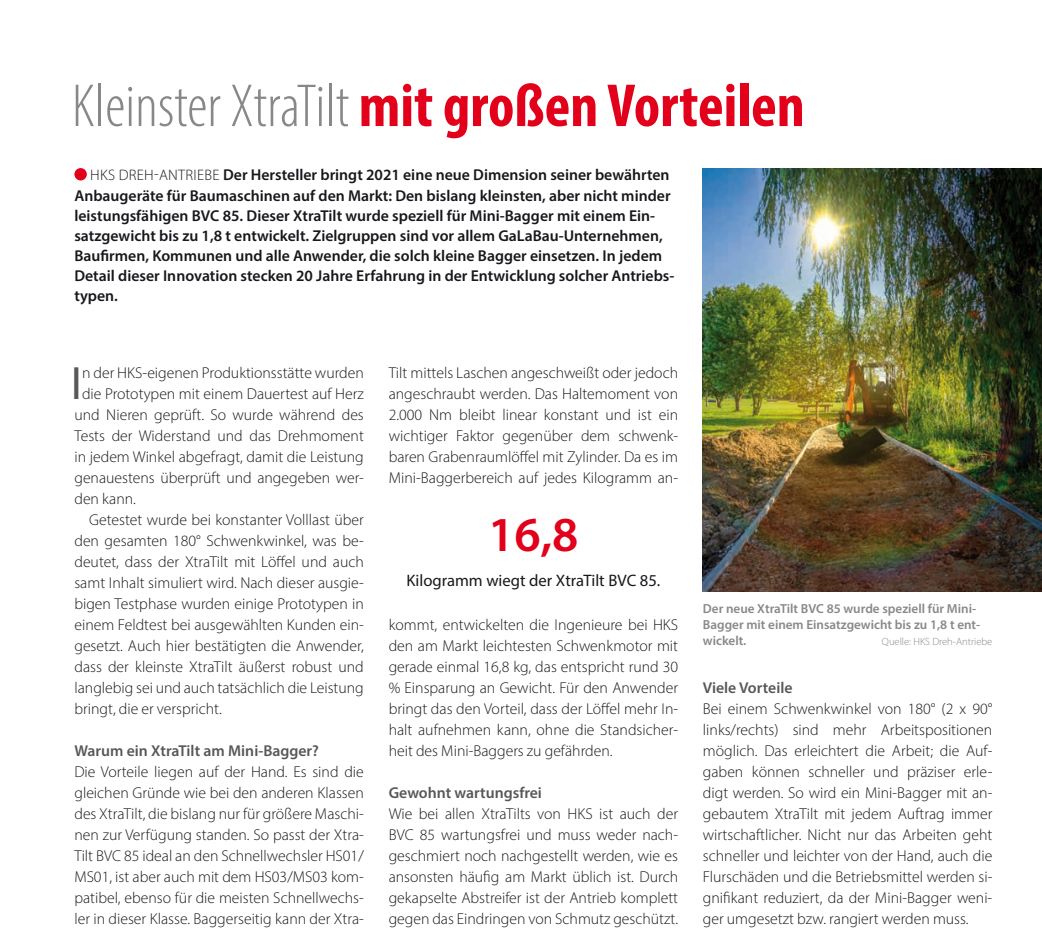
<style>
.page{position:relative;width:1042px;height:938px;background:#fff}
.page>*{position:absolute;margin:0;border:0;box-sizing:border-box;transform-origin:0 0}
.t1{font:700 condensed 61.25px "Myriad Pro";color:#e2001a}
.t2{font:600 49px "Myriad Pro";color:#e2001a}
.t3{font:46.9px "Myriad Pro";color:#58585a}
.t4{font:16.62px "Myriad Pro";color:#1a171c}
.t5{font:300 15.75px/21px "Myriad Pro";color:#1a171c;text-align:justify}
.t6{font:600 15.75px/20.1px "Myriad Pro";color:#1a171c}
.t7{font:600 15.75px "Myriad Pro";color:#58585a}
.t8{font:600 13.12px/15.8px "Myriad Pro";color:#87888a}
.t9{font:300 10.5px "Myriad Pro";color:#87888a}
.s1{font-weight:300;color:#87888a}
.s2{font-weight:300;font-size:15.22px}
</style>
<div class="page">
<div style="left:74px;top:168px;width:13px;height:12px;background:#e2001a;border-radius:50%"></div>
<img style="left:703px;top:168px;width:339px;height:423px">
<h1 class="t1" style="left:72px;top:67px;width:734px"><span class="s1">Kleinster XtraTilt</span> mit großen Vorteilen</h1>
<p class="t6" style="left:74px;top:165px;width:601px;text-indent:16px"><span class="s2">HKS DREH-ANTRIEBE</span> Der Hersteller bringt 2021 eine neue Dimension seiner bewährten Anbaugeräte für Baumaschinen auf den Markt: Den bislang kleinsten, aber nicht minder leistungsfähigen BVC 85. Dieser XtraTilt wurde speziell für Mini-Bagger mit einem Ein&shy;satzgewicht bis zu 1,8 t entwickelt. Zielgruppen sind vor allem GaLaBau-Unternehmen, Baufirmen, Kommunen und alle Anwender, die solch kleine Bagger einsetzen. In jedem Detail dieser Innovation stecken 20 Jahre Erfahrung in der Entwicklung solcher Antriebs&shy;typen.</p>
<h3 class="t3" style="left:71px;top:354px;width:13px">I</h3>
<p class="t5" style="left:82px;top:362px;width:283px">n der HKS-eigenen Produktionsstätte wurden</p>
<p class="t5" style="left:82px;top:383px;width:283px">die Prototypen mit einem Dauertest auf Herz</p>
<p class="t5" style="left:74px;top:404px;width:291px">und Nieren geprüft. So wurde während des</p>
<p class="t5" style="left:74px;top:425px;width:291px">Tests der Widerstand und das Drehmoment</p>
<p class="t5" style="left:74px;top:446px;width:291px">in jedem Winkel abgefragt, damit die Leistung</p>
<p class="t5" style="left:74px;top:467px;width:291px">genauestens überprüft und angegeben wer-</p>
<p class="t5" style="left:74px;top:488px;width:63px">den kann.</p>
<p class="t5" style="left:89px;top:509px;width:276px">Getestet wurde bei konstanter Volllast über</p>
<p class="t5" style="left:74px;top:530px;width:291px">den gesamten 180° Schwenkwinkel, was be-</p>
<p class="t5" style="left:74px;top:551px;width:291px">deutet, dass der XtraTilt mit Löffel und auch</p>
<p class="t5" style="left:74px;top:572px;width:291px">samt Inhalt simuliert wird. Nach dieser ausgie-</p>
<p class="t5" style="left:74px;top:593px;width:291px">bigen Testphase wurden einige Prototypen in</p>
<p class="t5" style="left:74px;top:614px;width:291px">einem Feldtest bei ausgewählten Kunden ein-</p>
<p class="t5" style="left:74px;top:635px;width:291px">gesetzt. Auch hier bestätigten die Anwender,</p>
<p class="t5" style="left:74px;top:656px;width:291px">dass der kleinste XtraTilt äußerst robust und</p>
<p class="t5" style="left:74px;top:677px;width:291px">langlebig sei und auch tatsächlich die Leistung</p>
<p class="t5" style="left:74px;top:698px;width:149px">bringt, die er verspricht.</p>
<p class="t7" style="left:74px;top:741px;width:246px">Warum ein XtraTilt am Mini-Bagger?</p>
<p class="t5" style="left:74px;top:761px;width:291px">Die Vorteile liegen auf der Hand. Es sind die gleichen Gründe wie bei den anderen Klassen des XtraTilt, die bislang nur für größere Maschi&shy;nen zur Verfügung standen. So passt der Xtra-Tilt BVC 85 ideal an den Schnellwechsler HS01/ MS01, ist aber auch mit dem HS03/MS03 kom&shy;patibel, ebenso für die meisten Schnellwechs&shy;ler in dieser Klasse. Baggerseitig kann der Xtra-</p>
<p class="t5" style="left:389px;top:362px;width:291px">Tilt mittels Laschen angeschweißt oder jedoch angeschraubt werden. Das Haltemoment von 2.000 Nm bleibt linear konstant und ist ein wichtiger Faktor gegenüber dem schwenk&shy;baren Grabenraumlöffel mit Zylinder. Da es im Mini-Baggerbereich auf jedes Kilogramm an-</p>
<h2 class="t2" style="left:488px;top:503px;width:92px">16,8</h2>
<p class="t4" style="left:406px;top:570px;width:255px">Kilogramm wiegt der XtraTilt BVC 85.</p>
<p class="t5" style="left:389px;top:614px;width:291px">kommt, entwickelten die Ingenieure bei HKS den am Markt leichtesten Schwenkmotor mit gerade einmal 16,8 kg, das entspricht rund 30 % Einsparung an Gewicht. Für den Anwender bringt das den Vorteil, dass der Löffel mehr In&shy;halt aufnehmen kann, ohne die Standsicher&shy;heit des Mini-Baggers zu gefährden.</p>
<p class="t7" style="left:389px;top:783px;width:155px">Gewohnt wartungsfrei</p>
<p class="t5" style="left:389px;top:803px;width:291px">Wie bei allen XtraTilts von HKS ist auch der BVC 85 wartungsfrei und muss weder nach&shy;geschmiert noch nachgestellt werden, wie es ansonsten häufig am Markt üblich ist. Durch gekapselte Abstreifer ist der Antrieb komplett gegen das Eindringen von Schmutz geschützt.</p>
<p class="t8" style="left:703px;top:600px;width:279px">Der neue XtraTilt BVC 85 wurde speziell für Mini-<br>Bagger mit einem Einsatzgewicht bis zu 1,8 t ent&shy;wickelt.</p>
<p class="t9" style="left:882px;top:634px;width:112px">Quelle: HKS Dreh-Antriebe</p>
<p class="t7" style="left:703px;top:678px;width:91px">Viele Vorteile</p>
<p class="t5" style="left:703px;top:698px;width:291px">Bei einem Schwenkwinkel von 180° (2 x 90° links/rechts) sind mehr Arbeitspositionen möglich. Das erleichtert die Arbeit; die Auf&shy;gaben können schneller und präziser erle&shy;digt werden. So wird ein Mini-Bagger mit an&shy;gebautem XtraTilt mit jedem Auftrag immer wirtschaftlicher. Nicht nur das Arbeiten geht schneller und leichter von der Hand, auch die Flurschäden und die Betriebsmittel werden si&shy;gnifikant reduziert, da der Mini-Bagger weni&shy;ger umgesetzt bzw. rangiert werden muss.</p>
</div>
